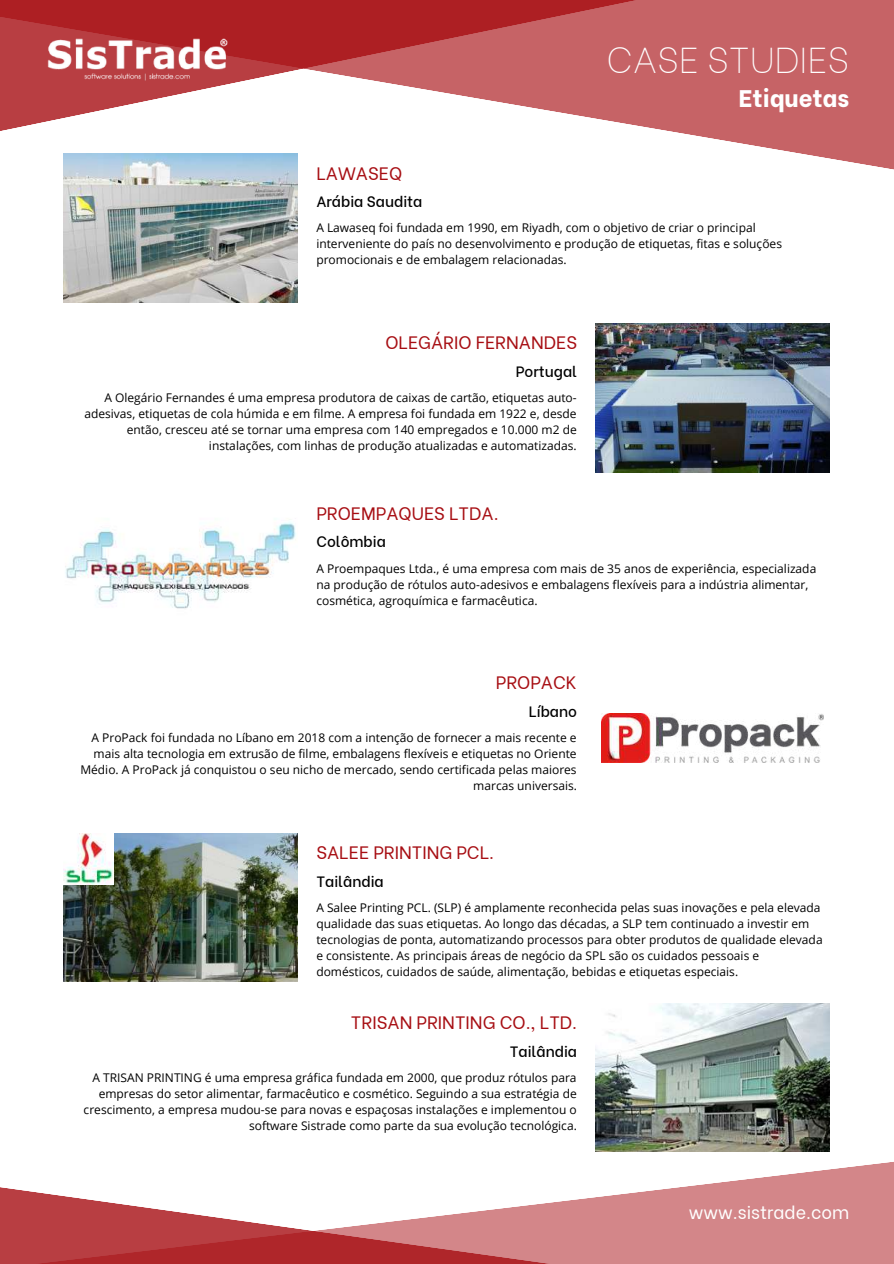
<style>
.page{position:relative;width:894px;height:1264px;background:#fff}
.page>*{position:absolute;margin:0;border:0;box-sizing:border-box;transform-origin:0 0}
.t1{font:100 36px "Be Vietnam";color:#fff}
.t2{font:800 24px "Be Vietnam";color:#fff}
.t3{font:18px "Be Vietnam";color:#a70e13}
.t4{font:18px "Be Vietnam";color:#fff}
.t5{font:500 15px "Be Vietnam";color:#000}
.t6{font:12px/16px "Open Sans";color:#000;text-align:right}
</style>
<div class="page">
<svg style="left:63px;top:0;width:830px;height:170px;fill:#c66366"></svg>
<svg style="left:0;top:0;width:641px;height:132px"></svg>
<svg style="left:0;top:1162px;width:893px;height:101px"></svg>
<img style="left:44px;top:36px;width:186px;height:46px">
<img style="left:601px;top:713px;width:222px;height:49px">
<img style="left:65px;top:521px;width:231px;height:88px">
<img style="left:64px;top:154px;width:234px;height:148px">
<img style="left:595px;top:323px;width:234px;height:149px">
<img style="left:64px;top:833px;width:234px;height:148px">
<img style="left:64px;top:833px;width:49px;height:51px">
<img style="left:595px;top:1003px;width:234px;height:148px">
<h3 class="t3" style="left:316px;top:158px;width:87px">LAWASEQ</h3>
<p class="t5" style="left:316px;top:189px;width:108px">Arábia Saudita</p>
<h1 class="t1" style="left:606px;top:30px;width:244px">CASE STUDIES</h1>
<h2 class="t2" style="left:738px;top:78px;width:112px">Etiquetas</h2>
<p class="t6" style="left:316px;top:220px;width:467px;text-align:left">A Lawaseq foi fundada em 1990, em Riyadh, com o objetivo de criar o principal interveniente do país no desenvolvimento e produção de etiquetas, fitas e soluções promocionais e de embalagem relacionadas.</p>
<h3 class="t3" style="left:385px;top:328px;width:193px">OLEGÁRIO FERNANDES</h3>
<p class="t5" style="left:515px;top:359px;width:63px">Portugal</p>
<p class="t6" style="left:84px;top:389px;width:493px">A Olegário Fernandes é uma empresa produtora de caixas de cartão, etiquetas auto&shy;adesivas, etiquetas de cola húmida e em filme. A empresa foi fundada em 1922 e, desde então, cresceu até se tornar uma empresa com 140 empregados e 10.000 m2 de instalações, com linhas de produção atualizadas e automatizadas.</p>
<h3 class="t3" style="left:316px;top:498px;width:184px">PROEMPAQUES LTDA.</h3>
<p class="t5" style="left:316px;top:529px;width:71px">Colômbia</p>
<p class="t6" style="left:316px;top:560px;width:501px;text-align:left">A Proempaques Ltda., é uma empresa com mais de 35 anos de experiência, especializada na produção de rótulos auto-adesivos e embalagens flexíveis para a indústria alimentar, cosmética, agroquímica e farmacêutica.</p>
<h3 class="t3" style="left:496px;top:667px;width:83px">PROPACK</h3>
<p class="t5" style="left:529px;top:698px;width:50px">Líbano</p>
<p class="t6" style="left:80px;top:729px;width:498px">A ProPack foi fundada no Líbano em 2018 com a intenção de fornecer a mais recente e mais alta tecnologia em extrusão de filme, embalagens flexíveis e etiquetas no Oriente Médio. A ProPack já conquistou o seu nicho de mercado, sendo certificada pelas maiores marcas universais.</p>
<h3 class="t3" style="left:316px;top:837px;width:179px">SALEE PRINTING PCL.</h3>
<p class="t5" style="left:316px;top:868px;width:69px">Tailândia</p>
<p class="t6" style="left:316px;top:899px;width:507px;text-align:left">A Salee Printing PCL. (SLP) é amplamente reconhecida pelas suas inovações e pela elevada qualidade das suas etiquetas. Ao longo das décadas, a SLP tem continuado a investir em tecnologias de ponta, automatizando processos para obter produtos de qualidade elevada e consistente. As principais áreas de negócio da SPL são os cuidados pessoais e domésticos, cuidados de saúde, alimentação, bebidas e etiquetas especiais.</p>
<h3 class="t3" style="left:351px;top:1007px;width:227px">TRISAN PRINTING CO., LTD.</h3>
<p class="t5" style="left:509px;top:1038px;width:69px">Tailândia</p>
<p class="t6" style="left:84px;top:1069px;width:494px">A TRISAN PRINTING é uma empresa gráfica fundada em 2000, que produz rótulos para empresas do setor alimentar, farmacêutico e cosmético. Seguindo a sua estratégia de crescimento, a empresa mudou-se para novas e espaçosas instalações e implementou o software Sistrade como parte da sua evolução tecnológica.</p>
<h3 class="t4" style="left:688px;top:1197px;width:162px">www.sistrade.com</h3>
</div>
